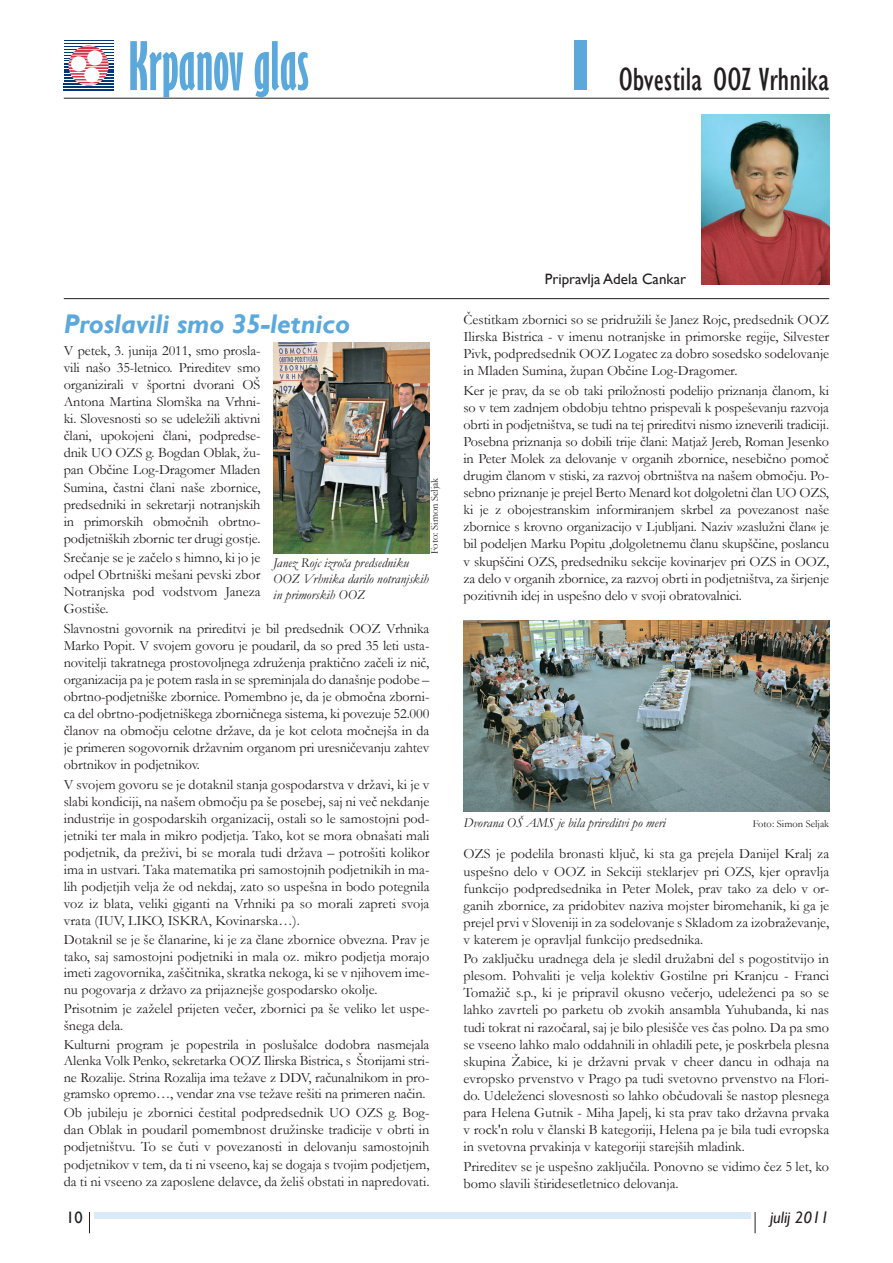
<style>
.page{position:relative;width:893px;height:1263px;background:#fff}
.page>*{position:absolute;margin:0;border:0;box-sizing:border-box;transform-origin:0 0}
.t1{font:700 expanded 61.5px "Gill Sans";color:#5ba8dc}
.t2{font:condensed 33px "Gill Sans";color:#231f20}
.t3{font:italic 700 27px "Gill Sans";color:#5ba8dc}
.t4{font:italic 16.5px "Gill Sans";color:#231f20}
.t5{font:16.5px "Gill Sans";color:#231f20}
.t6{font:15px "Gill Sans";color:#231f20}
.t7{font:14.25px/17.1px "Garamond";color:#231f20;text-align:justify}
.t8{font:italic 13.5px/16.2px "Garamond";color:#231f20}
.t9{font:10.5px "Garamond";color:#231f20}
</style>
<div class="page">
<hr style="left:64px;top:98px;width:765px;height:1px;background:#231f20">
<hr style="left:64px;top:298px;width:765px;height:1px;background:#231f20">
<div style="left:574px;top:41px;width:13px;height:49px;background:#5ba8dc"></div>
<img style="left:702px;top:115px;width:127px;height:170px">
<div style="left:94px;top:1212px;width:656px;height:6px;background:#dbeaf7"></div>
<svg style="left:89px;top:1212px;width:1px;height:21px"></svg>
<svg style="left:755px;top:1212px;width:1px;height:21px"></svg>
<hr style="left:64px;top:43px;width:49px;height:1px;background:#013775">
<hr style="left:64px;top:46px;width:49px;height:1px;background:#013775">
<hr style="left:64px;top:49px;width:49px;height:1px;background:#013775">
<hr style="left:64px;top:52px;width:49px;height:1px;background:#013775">
<hr style="left:64px;top:55px;width:49px;height:1px;background:#013775">
<hr style="left:64px;top:58px;width:49px;height:1px;background:#013775">
<hr style="left:64px;top:60px;width:49px;height:1px;background:#013775">
<hr style="left:64px;top:63px;width:49px;height:1px;background:#013775">
<hr style="left:64px;top:66px;width:49px;height:1px;background:#013775">
<hr style="left:64px;top:69px;width:49px;height:1px;background:#013775">
<hr style="left:64px;top:72px;width:49px;height:1px;background:#013775">
<hr style="left:64px;top:75px;width:49px;height:1px;background:#013775">
<hr style="left:64px;top:78px;width:49px;height:1px;background:#013775">
<hr style="left:64px;top:80px;width:49px;height:2px;background:#013775">
<hr style="left:64px;top:83px;width:50px;height:2px;background:#013775">
<hr style="left:64px;top:86px;width:50px;height:2px;background:#013775">
<hr style="left:64px;top:41px;width:49px;height:1px;background:#013775">
<hr style="left:64px;top:89px;width:50px;height:2px;background:#013775">
<svg style="left:69px;top:46px;width:40px;height:39px"></svg>
<img style="left:463px;top:621px;width:366px;height:191px">
<img style="left:273px;top:343px;width:156px;height:210px">
<h1 class="t1" style="left:129px;top:29px;width:182px">Krpanov glas</h1>
<h2 class="t2" style="left:619px;top:59px;width:212px">Obvestila OOZ Vrhnika</h2>
<h3 class="t3" style="left:64px;top:309px;width:288px">Proslavili smo 35-letnico</h3>
<p class="t7" style="left:64px;top:341px;width:198px">V petek, 3. junija 2011, smo prosla&shy;vili našo 35-letnico. Prireditev smo organizirali v športni dvorani OŠ Antona Martina Slomška na Vrhni&shy;ki. Slovesnosti so se udeležili aktivni člani, upokojeni člani, podpredse&shy;dnik UO OZS g. Bogdan Oblak, žu&shy;pan Občine Log-Dragomer Mladen Sumina, častni člani naše zbornice, predsedniki in sekretarji notranjskih in primorskih območnih obrtno&shy;podjetniških zbornic ter drugi gostje.</p>
<p class="t7" style="left:64px;top:549px;width:198px">Srečanje se je začelo s himno, ki jo je odpel Obrtniški mešani pevski zbor Notranjska pod vodstvom Janeza Gostiše.</p>
<p class="t7" style="left:64px;top:619px;width:367px">Slavnostni govornik na prireditvi je bil predsednik OOZ Vrhnika Marko Popit. V svojem govoru je poudaril, da so pred 35 leti usta&shy;novitelji takratnega prostovoljnega združenja praktično začeli iz nič, organizacija pa je potem rasla in se spreminjala do današnje podobe – obrtno-podjetniške zbornice. Pomembno je, da je območna zborni&shy;ca del obrtno-podjetniškega zborničnega sistema, ki povezuje 52.000 članov na območju celotne države, da je kot celota močnejša in da je primeren sogovornik državnim organom pri uresničevanju zahtev obrtnikov in podjetnikov.</p>
<p class="t7" style="left:64px;top:775px;width:367px">V svojem govoru se je dotaknil stanja gospodarstva v državi, ki je v slabi kondiciji, na našem območju pa še posebej, saj ni več nekdanje industrije in gospodarskih organizacij, ostali so le samostojni pod&shy;jetniki ter mala in mikro podjetja. Tako, kot se mora obnašati mali podjetnik, da preživi, bi se morala tudi država – potrošiti kolikor ima in ustvari. Taka matematika pri samostojnih podjetnikih in ma&shy;lih podjetjih velja že od nekdaj, zato so uspešna in bodo potegnila voz iz blata, veliki giganti na Vrhniki pa so morali zapreti svoja vrata (IUV, LIKO, ISKRA, Kovinarska…).</p>
<p class="t7" style="left:64px;top:931px;width:367px;line-height:16.5px">Dotaknil se je še članarine, ki je za člane zbornice obvezna. Prav je tako, saj samostojni podjetniki in mala oz. mikro podjetja morajo imeti zagovornika, zaščitnika, skratka nekoga, ki se v njihovem ime&shy;nu pogovarja z državo za prijaznejše gospodarsko okolje.</p>
<p class="t7" style="left:64px;top:999px;width:367px">Prisotnim je zaželel prijeten večer, zbornici pa še veliko let uspe&shy;šnega dela.</p>
<p class="t7" style="left:64px;top:1035px;width:367px;line-height:16.5px">Kulturni program je popestrila in poslušalce dodobra nasmejala Alenka Volk Penko, sekretarka OOZ Ilirska Bistrica, s Štorijami stri&shy;ne Rozalije. Strina Rozalija ima težave z DDV, računalnikom in pro&shy;gramsko opremo…, vendar zna vse težave rešiti na primeren način.</p>
<p class="t7" style="left:64px;top:1104px;width:367px">Ob jubileju je zbornici čestital podpredsednik UO OZS g. Bog&shy;dan Oblak in poudaril pomembnost družinske tradicije v obrti in podjetništvu. To se čuti v povezanosti in delovanju samostojnih podjetnikov v tem, da ti ni vseeno, kaj se dogaja s tvojim podjetjem, da ti ni vseeno za zaposlene delavce, da želiš obstati in napredovati.</p>
<p class="t9" style="left:428px;top:554px;width:78px;rotate:-90deg">Foto: Simon Seljak</p>
<p class="t8" style="left:273px;top:554px;width:157px">Janez Rojc izroča predsedniku<br>OOZ Vrhnika darilo notranjskih in primorskih OOZ</p>
<p class="t6" style="left:545px;top:270px;width:143px">Pripravlja Adela Cankar</p>
<p class="t7" style="left:463px;top:311px;width:367px">Čestitkam zbornici so se pridružili še Janez Rojc, predsednik OOZ Ilirska Bistrica - v imenu notranjske in primorske regije, Silvester Pivk, podpredsednik OOZ Logatec za dobro sosedsko sodelovanje in Mladen Sumina, župan Občine Log-Dragomer.</p>
<p class="t7" style="left:463px;top:381px;width:367px">Ker je prav, da se ob taki priložnosti podelijo priznanja članom, ki so v tem zadnjem obdobju tehtno prispevali k pospeševanju razvoja obrti in podjetništva, se tudi na tej prireditvi nismo izneverili tradiciji.<br>Posebna priznanja so dobili trije člani: Matjaž Jereb, Roman Jesenko in Peter Molek za delovanje v organih zbornice, nesebično pomoč drugim članom v stiski, za razvoj obrtništva na našem območju. Po&shy;sebno priznanje je prejel Berto Menard kot dolgoletni član UO OZS, ki je z obojestranskim informiranjem skrbel za povezanost naše zbornice s krovno organizacijo v Ljubljani. Naziv »zaslužni član« je bil podeljen Marku Popitu ,dolgoletnemu članu skupščine, poslancu v skupščini OZS, predsedniku sekcije kovinarjev pri OZS in OOZ, za delo v organih zbornice, za razvoj obrti in podjetništva, za širjenje pozitivnih idej in uspešno delo v svoji obratovalnici.</p>
<p class="t8" style="left:463px;top:815px;width:203px">Dvorana OŠ AMS je bila prireditvi po meri</p>
<p class="t9" style="left:753px;top:817px;width:78px">Foto: Simon Seljak</p>
<p class="t7" style="left:463px;top:845px;width:367px">OZS je podelila bronasti ključ, ki sta ga prejela Danijel Kralj za uspešno delo v OOZ in Sekciji steklarjev pri OZS, kjer opravlja funkcijo podpredsednika in Peter Molek, prav tako za delo v or&shy;ganih zbornice, za pridobitev naziva mojster biromehanik, ki ga je prejel prvi v Sloveniji in za sodelovanje s Skladom za izobraževanje, v katerem je opravljal funkcijo predsednika.</p>
<p class="t7" style="left:463px;top:950px;width:367px">Po zaključku uradnega dela je sledil družabni del s pogostitvijo in plesom. Pohvaliti je velja kolektiv Gostilne pri Kranjcu - Franci Tomažič s.p., ki je pripravil okusno večerjo, udeleženci pa so se lahko zavrteli po parketu ob zvokih ansambla Yuhubanda, ki nas tudi tokrat ni razočaral, saj je bilo plesišče ves čas polno. Da pa smo se vseeno lahko malo oddahnili in ohladili pete, je poskrbela plesna skupina Žabice, ki je državni prvak v cheer dancu in odhaja na evropsko prvenstvo v Prago pa tudi svetovno prvenstvo na Flori&shy;do. Udeleženci slovesnosti so lahko občudovali še nastop plesnega para Helena Gutnik - Miha Japelj, ki sta prav tako državna prvaka v rock'n rolu v članski B kategoriji, Helena pa je bila tudi evropska in svetovna prvakinja v kategoriji starejših mladink.</p>
<p class="t7" style="left:463px;top:1157px;width:367px">Prireditev se je uspešno zaključila. Ponovno se vidimo čez 5 let, ko bomo slavili štiridesetletnico delovanja.</p>
<p class="t5" style="left:66px;top:1208px;width:18px">10</p>
<p class="t4" style="left:770px;top:1208px;width:61px">julij 2011</p>
</div>
